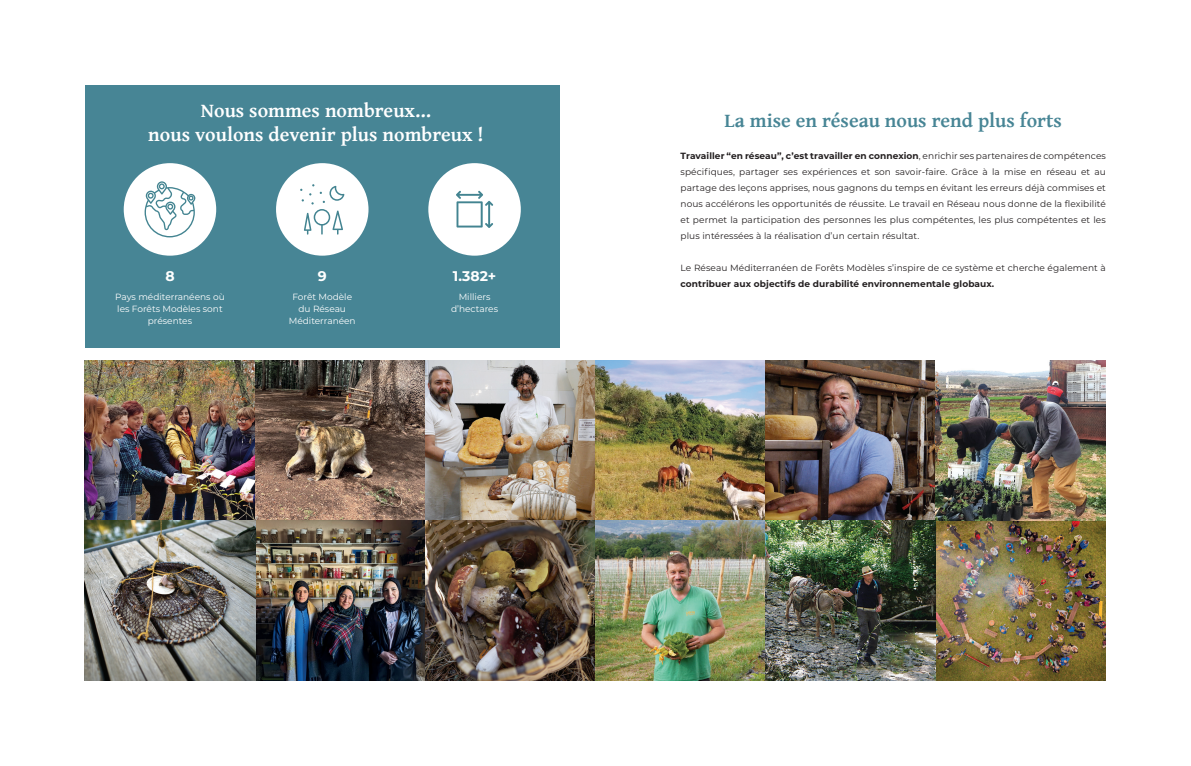
<style>
.page{position:relative;width:1191px;height:766px;background:#fff}
.page>*{position:absolute;margin:0;border:0;box-sizing:border-box;transform-origin:0 0}
.t1{font:700 20px "Gentium Basic";color:#fff}
.t2{font:700 20px "Gentium Basic";color:#478595}
.t3{font:700 14px "Montserrat";color:#fff}
.t4{font:9px/16px "Montserrat";letter-spacing:.01em;color:#231f20;text-align:justify}
.t5{font:9px/12px "Montserrat";color:#fff;text-align:center}
.s1{font-weight:700}
</style>
<div class="page">
<div style="left:85px;top:85px;width:474px;height:262px;background:#478595"></div>
<div style="left:276px;top:163px;width:92px;height:92px;background:#fff;border-radius:50%"></div>
<svg style="left:300px;top:184px;width:44px;height:50px"></svg>
<div style="left:428px;top:163px;width:93px;height:92px;background:#fff;border-radius:50%"></div>
<svg style="left:456px;top:191px;width:37px;height:37px"></svg>
<div style="left:124px;top:163px;width:92px;height:92px;background:#fff;border-radius:50%"></div>
<svg style="left:145px;top:181px;width:50px;height:56px"></svg>
<img style="left:85px;top:360px;width:1021px;height:320px">
<p class="t1" style="left:201px;top:95px;width:232px">Nous sommes nombreux...</p>
<p class="t1" style="left:148px;top:119px;width:337px">nous voulons devenir plus nombreux !</p>
<p class="t3" style="left:165px;top:265px;width:11px">8</p>
<p class="t3" style="left:318px;top:265px;width:10px">9</p>
<p class="t3" style="left:453px;top:265px;width:45px">1.382+</p>
<p class="t5" style="left:289px;top:291px;width:68px">Forêt Modèle du Réseau<br>Méditerranéen</p>
<p class="t5" style="left:459px;top:291px;width:33px">Milliers</p>
<p class="t5" style="left:115px;top:291px;width:111px">Pays méditerranéens où les Forêts Modèles sont présentes</p>
<p class="t5" style="left:451px;top:303px;width:48px">d’hectares</p>
<p class="t2" style="left:724px;top:106px;width:339px">La mise en réseau nous rend plus forts</p>
<p class="t4" style="left:680px;top:147px;width:427px"><span class="s1">Travailler “en réseau”, c’est travailler en connexion</span>, enrichir ses partenaires de compétences spécifiques, partager ses expériences et son savoir-faire. Grâce à la mise en réseau et au partage des leçons apprises, nous gagnons du temps en évitant les erreurs déjà commises et nous accélérons les opportunités de réussite. Le travail en Réseau nous donne de la flexibilité et permet la participation des personnes les plus compétentes, les plus compétentes et les plus intéressées à la réalisation d’un certain résultat.</p>
<p class="t4" style="left:680px;top:259px;width:427px">Le Réseau Méditerranéen de Forêts Modèles s’inspire de ce système et cherche également à <span class="s1">contribuer aux objectifs de durabilité environnementale globaux.</span></p>
</div>
